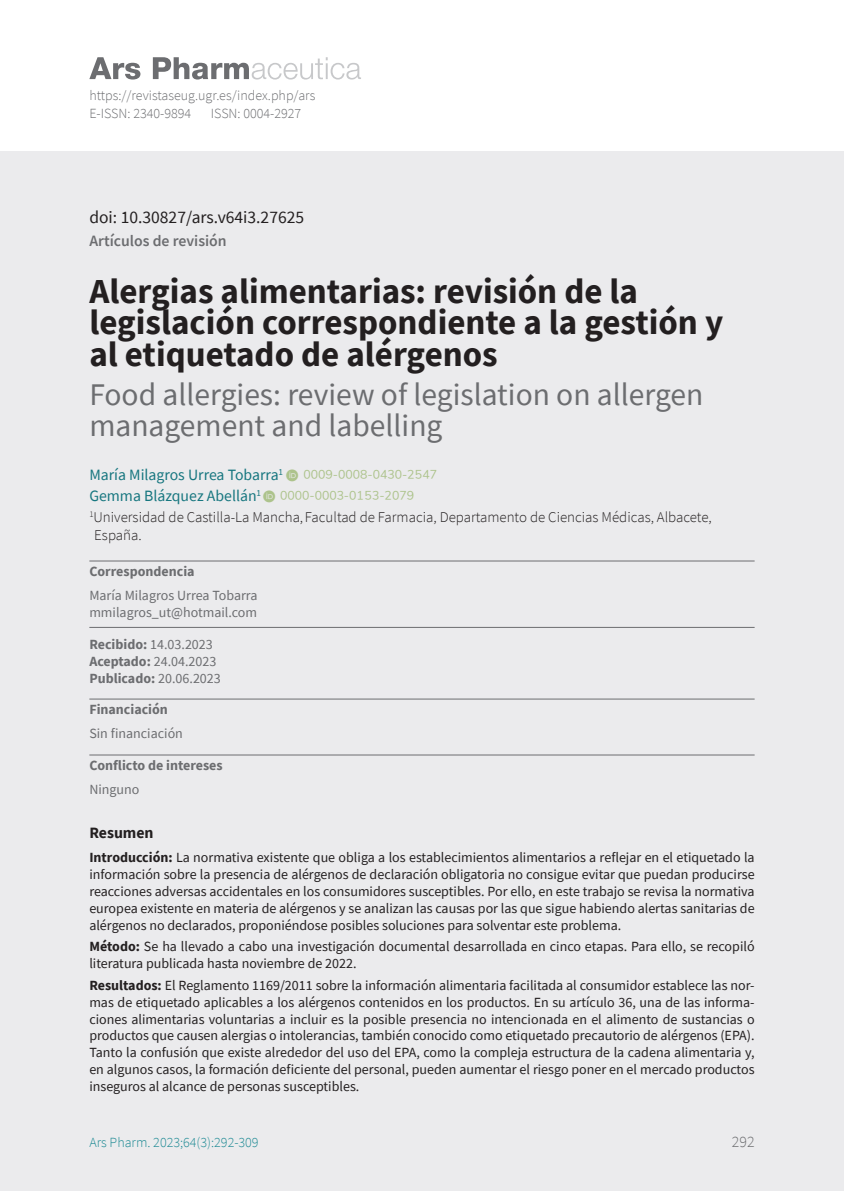
<style>
.page{position:relative;width:844px;height:1191px;background:#fff}
.page>*{position:absolute;margin:0;border:0;box-sizing:border-box;transform-origin:0 0}
.sps_titulo_original{font:700 35px/31.5px "Source Sans Pro";color:#231f20}
.sps_titulo_traduc{font:31.5px/31.5px "Source Sans Pro";color:#6c6d70}
.sps_doi{font:17.5px "Source Sans Pro";color:#231f20}
.sps_autores{font:15.75px "Source Sans Pro";color:#16767f}
.sps_seccion{font:600 15.75px "Source Sans Pro";color:#6c6d70}
.sps_resumen_tit{font:700 15.75px "Source Sans Pro";color:#231f20}
.t1{font:300 15.75px "Source Sans Pro";color:#6c6d70}
.sps_afiliaciones{font:300 14.88px/17.8px "Source Sans Pro";color:#231f20}
.sps_resum_txt{font:14px/16.8px "Source Sans Pro";color:#231f20;text-align:justify}
.sps_texto_metadatos{font:14px "Source Sans Pro";color:#6c6d70}
.t2{font:300 14px "Source Sans Pro";color:#6c6d70}
.sps_titulo_metadatos{font:700 14px "Source Sans Pro";color:#6c6d70}
.t3{font:300 14px "Source Sans Pro";color:#1c8993}
.sps_linea_fin_metadatos{font:14px "Source Sans Pro";color:#6c6d70}
.sps_texto_metadatos-2{font:700 14px "Source Sans Pro";color:#6c6d70}
.s1{color:#adc38c}
.s2{font-weight:700}
.s3{font-weight:400}
</style>
<div class="page">
<div style="left:0;top:151px;width:843px;height:1040px;background:#ebebed"></div>
<svg style="left:89px;top:57px;width:272px;height:23px"></svg>
<hr style="left:89px;top:561px;width:665px;height:1px;background:#6c6d70">
<hr style="left:89px;top:627px;width:665px;height:1px;background:#6c6d70">
<hr style="left:89px;top:699px;width:665px;height:1px;background:#6c6d70">
<hr style="left:89px;top:754px;width:665px;height:1px;background:#6c6d70">
<p class="t2" style="left:89px;top:86px;width:227px">https://revistaseug.ugr.es/index.php/ars</p>
<p class="t2" style="left:89px;top:105px;width:103px">E-ISSN: 2340-9894</p>
<p class="t2" style="left:211px;top:105px;width:92px">ISSN: 0004-2927</p>
<p class="sps_doi" style="left:89px;top:205px;width:216px">doi: 10.30827/ars.v64i3.27625</p>
<p class="sps_seccion" style="left:89px;top:231px;width:139px">Artículos de revisión</p>
<p class="sps_titulo_original" style="left:89px;top:275px;width:635px">Alergias alimentarias: revisión de la legislación correspondiente a la gestión y al etiquetado de alérgenos</p>
<p class="sps_titulo_traduc" style="left:89px;top:378px;width:615px">Food allergies: review of legislation on allergen management and labelling</p>
<p class="sps_autores" style="left:89px;top:464px;width:211px">María Milagros Urrea Tobarra<sup>1</sup> <span class="s1">□</span></p>
<p class="sps_autores" style="left:89px;top:486px;width:187px">Gemma Blázquez Abellán<sup>1</sup> <span class="s1">□</span></p>
<p class="sps_afiliaciones" style="left:94px;top:508px;width:619px;text-indent:-5px"><sup>1</sup>Universidad de Castilla-La Mancha,Facultad de Farmacia, Departamento de Ciencias Médicas, Albacete,<br>España.</p>
<p class="sps_titulo_metadatos" style="left:89px;top:562px;width:107px">Correspondencia</p>
<p class="sps_texto_metadatos" style="left:89px;top:587px;width:170px">María Milagros Urrea Tobarra</p>
<p class="sps_linea_fin_metadatos" style="left:89px;top:603px;width:169px">mmilagros_ut@hotmail.com</p>
<p class="sps_texto_metadatos" style="left:89px;top:635px;width:125px"><span class="s2">Recibido:</span> 14.03.2023</p>
<p class="sps_texto_metadatos" style="left:89px;top:652px;width:128px"><span class="s2">Aceptado:</span> 24.04.2023</p>
<p class="sps_texto_metadatos-2" style="left:89px;top:668px;width:133px">Publicado: <span class="s3">20.06.2023</span></p>
<p class="sps_titulo_metadatos" style="left:89px;top:700px;width:80px">Financiación</p>
<p class="sps_texto_metadatos" style="left:89px;top:725px;width:95px">Sin financiación</p>
<p class="sps_titulo_metadatos" style="left:89px;top:756px;width:135px">Conflicto de intereses</p>
<p class="sps_texto_metadatos" style="left:89px;top:781px;width:52px">Ninguno</p>
<p class="sps_resumen_tit" style="left:89px;top:822px;width:66px">Resumen</p>
<p class="sps_resum_txt" style="left:89px;top:849px;width:666px"><span class="s2">Introducción:</span> La normativa existente que obliga a los establecimientos alimentarios a reflejar en el etiquetado la información sobre la presencia de alérgenos de declaración obligatoria no consigue evitar que puedan producirse reacciones adversas accidentales en los consumidores susceptibles. Por ello, en este trabajo se revisa la normativa europea existente en materia de alérgenos y se analizan las causas por las que sigue habiendo alertas sanitarias de alérgenos no declarados, proponiéndose posibles soluciones para solventar este problema.</p>
<p class="sps_resum_txt" style="left:89px;top:938px;width:666px"><span class="s2">Método:</span> Se ha llevado a cabo una investigación documental desarrollada en cinco etapas. Para ello, se recopiló literatura publicada hasta noviembre de 2022.</p>
<p class="sps_resum_txt" style="left:89px;top:976px;width:666px"><span class="s2">Resultados:</span> El Reglamento 1169/2011 sobre la información alimentaria facilitada al consumidor establece las nor&shy;mas de etiquetado aplicables a los alérgenos contenidos en los productos. En su artículo 36, una de las informa&shy;ciones alimentarias voluntarias a incluir es la posible presencia no intencionada en el alimento de sustancias o productos que causen alergias o intolerancias, también conocido como etiquetado precautorio de alérgenos (EPA).<br>Tanto la confusión que existe alrededor del uso del EPA, como la compleja estructura de la cadena alimentaria y, en algunos casos, la formación deficiente del personal, pueden aumentar el riesgo poner en el mercado productos inseguros al alcance de personas susceptibles.</p>
<p class="t3" style="left:89px;top:1133px;width:171px">Ars Pharm. 2023;64(3):292-309</p>
<p class="t1" style="left:731px;top:1132px;width:24px">292</p>
</div>
